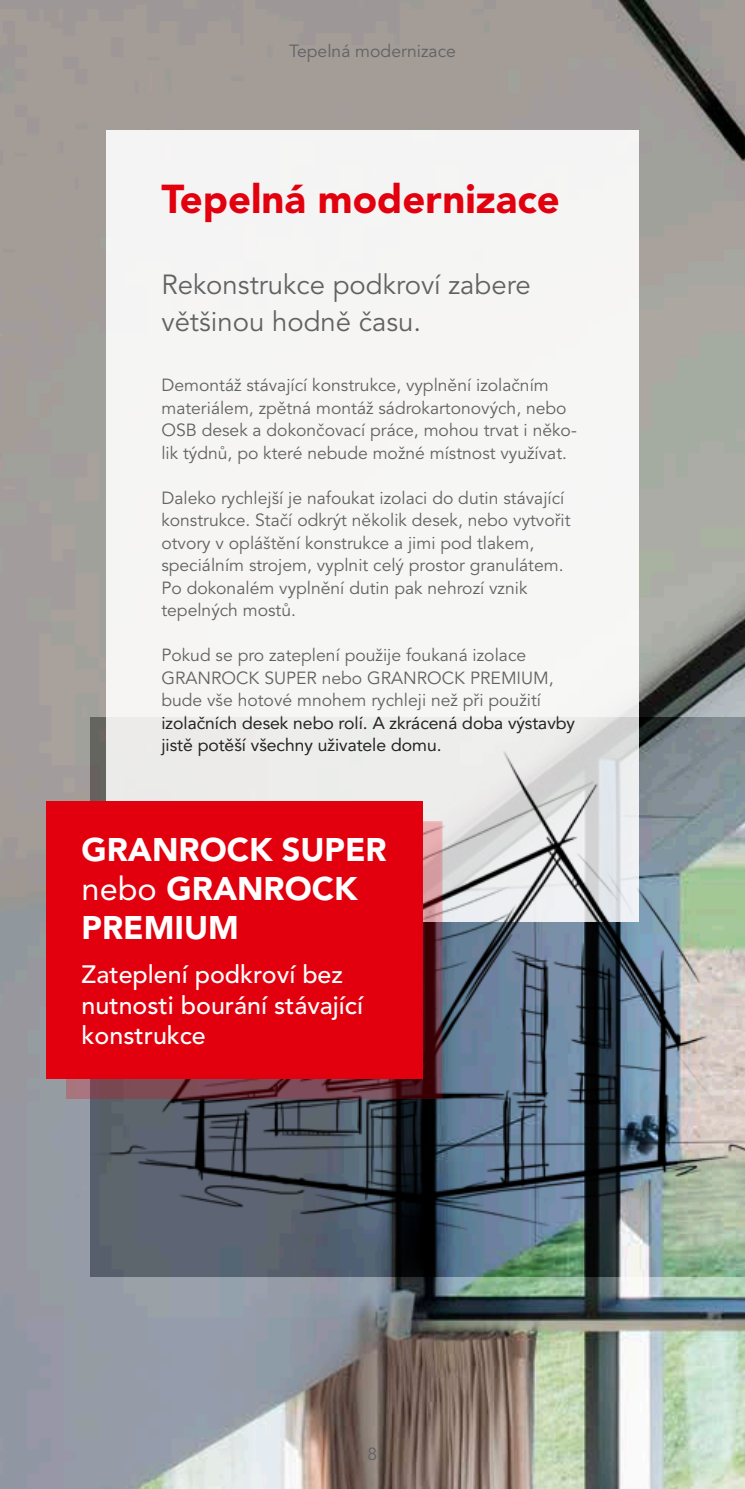
<style>
.page{position:relative;width:745px;height:1489px;background:#fff}
.page>*{position:absolute;margin:0;border:0;box-sizing:border-box;transform-origin:0 0}
.t1{font:900 40px "Avenir LT Pro";color:#e3000e}
.Statement{font:900 32.5px/39px "Avenir LT Pro";color:#fff}
.Subtitle{font:27.5px/37.5px "Avenir LT Pro";color:#626262}
.Body{font:500 25px/30px "Avenir LT Pro";color:#fff}
.Body-2{font:17.5px/22.5px "Avenir LT Pro";color:#626262}
.s1{font-weight:400}
</style>
<div class="page">
<img style="left:0;top:0;width:744px;height:1488px">
<div style="left:106px;top:130px;width:532px;height:791px;background:#f6f5f4"></div>
<img style="left:90px;top:717px;width:654px;height:559px">
<div style="left:66px;top:821px;width:376px;height:278px;background:#e3000e;opacity:.25"></div>
<div style="left:46px;top:801px;width:376px;height:277px;background:#e3000e"></div>
<p class="Body-2" style="left:289px;top:40px;width:168px">Tepelná modernizace</p>
<p class="t1" style="left:161px;top:174px;width:399px">Tepelná modernizace</p>
<p class="Subtitle" style="left:161px;top:266px;width:370px">Rekonstrukce podkroví zabere většinou hodně času.</p>
<p class="Body-2" style="left:161px;top:374px;width:416px">Demontáž stávající konstrukce, vyplnění izolačním materiálem, zpětná montáž sádrokartonových, nebo OSB desek a dokončovací práce, mohou trvat i něko&shy;lik týdnů, po které nebude možné místnost využívat.</p>
<p class="Body-2" style="left:161px;top:487px;width:410px">Daleko rychlejší je nafoukat izolaci do dutin stávající konstrukce. Stačí odkrýt několik desek, nebo vytvořit otvory v opláštění konstrukce a jimi pod tlakem, speciálním strojem, vyplnit celý prostor granulátem.<br>Po dokonalém vyplnění dutin pak nehrozí vznik tepelných mostů.</p>
<p class="Body-2" style="left:161px;top:644px;width:415px">Pokud se pro zateplení použije foukaná izolace GRANROCK SUPER nebo GRANROCK PREMIUM, bude vše hotové mnohem rychleji než při použití izolačních desek nebo rolí. A zkrácená doba výstavby jistě potěší všechny uživatele domu.</p>
<p class="Statement" style="left:81px;top:830px;width:306px">GRANROCK SUPER <span class="s1">nebo</span> GRANROCK<br>PREMIUM</p>
<p class="Body" style="left:81px;top:960px;width:283px">Zateplení podkroví bez nutnosti bourání stávající konstrukce</p>
<p class="Body-2" style="left:367px;top:1442px;width:11px">8</p>
</div>
